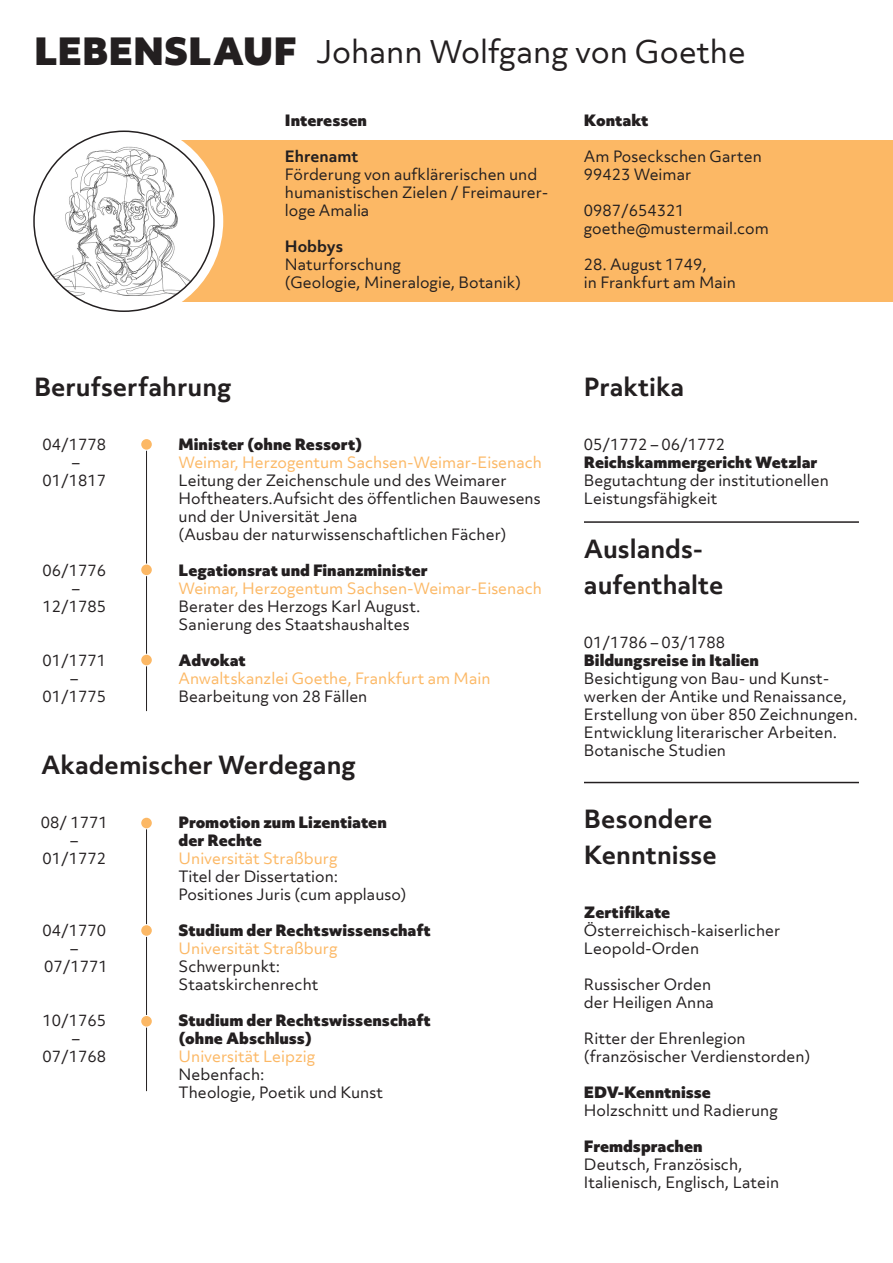
<style>
.page{position:relative;width:893px;height:1263px;background:#fff}
.page>*{position:absolute;margin:0;border:0;box-sizing:border-box;transform-origin:0 0}
.t1{font:30px "Objektiv Mk 3";color:#231f20}
.t2{font:700 24px/36px "Objektiv Mk 3";color:#231f20}
.t3{font:15px/18px "Objektiv Mk 3";color:#231f20}
.t4{font:900 15px/18px "Objektiv Mk 3";color:#231f20}
.t5{font:15px "Objektiv Mk 3";color:#fcb865}
.t6{font:700 15px "Objektiv Mk 3";color:#231f20}
.s1{font-weight:900;font-size:36px}
</style>
<div class="page">
<hr style="left:146px;top:450px;width:1px;height:261px;background:#231f20">
<hr style="left:146px;top:826px;width:1px;height:265px;background:#231f20">
<div style="left:141px;top:438px;width:11px;height:12px;background:#fef6ec;border-radius:50%"></div>
<div style="left:140px;top:438px;width:13px;height:13px;border:1px solid #fff;border-radius:50%"></div>
<div style="left:140px;top:564px;width:13px;height:12px;border:1px solid #fff;border-radius:50%"></div>
<div style="left:141px;top:654px;width:11px;height:12px;background:#fde3c3;border-radius:50%"></div>
<div style="left:140px;top:654px;width:13px;height:12px;border:1px solid #fff;border-radius:50%"></div>
<div style="left:141px;top:817px;width:11px;height:12px;background:#fde3c3;border-radius:50%"></div>
<div style="left:140px;top:817px;width:13px;height:12px;border:1px solid #fff;border-radius:50%"></div>
<div style="left:140px;top:924px;width:13px;height:13px;border:1px solid #fff;border-radius:50%"></div>
<div style="left:140px;top:1015px;width:13px;height:12px;border:1px solid #fff;border-radius:50%"></div>
<div style="left:124px;top:140px;width:769px;height:162px;background:#fcb865"></div>
<div style="left:25px;top:122px;width:198px;height:198px;background:#fff;border-radius:50%"></div>
<img style="left:34px;top:131px;width:180px;height:180px;border-radius:90px">
<div style="left:141px;top:439px;width:11px;height:11px;background:#fcb865;border-radius:50%"></div>
<div style="left:141px;top:565px;width:11px;height:10px;background:#fcb865;border-radius:50%"></div>
<div style="left:141px;top:655px;width:11px;height:10px;background:#fcb865;border-radius:50%"></div>
<div style="left:141px;top:818px;width:11px;height:10px;background:#fcb865;border-radius:50%"></div>
<div style="left:141px;top:925px;width:11px;height:11px;background:#fcb865;border-radius:50%"></div>
<div style="left:141px;top:1016px;width:11px;height:10px;background:#fcb865;border-radius:50%"></div>
<hr style="left:584px;top:521px;width:275px;height:2px;background:#231f20">
<hr style="left:584px;top:782px;width:275px;height:1px;background:#231f20">
<h1 class="t1" style="left:34px;top:31px;width:714px"><span class="s1">LEBENSLAUF</span> Johann Wolfgang von Goethe</h1>
<p class="t4" style="left:285px;top:111px;width:84px">Interessen</p>
<p class="t6" style="left:285px;top:146px;width:75px">Ehrenamt</p>
<p class="t3" style="left:285px;top:165px;width:265px">Förderung von aufklärerischen und humanistischen Zielen / Freimaurer&shy;loge Amalia</p>
<p class="t6" style="left:285px;top:236px;width:60px">Hobbys</p>
<p class="t3" style="left:285px;top:255px;width:238px">Naturforschung<br>(Geologie, Mineralogie, Botanik)</p>
<h2 class="t2" style="left:34px;top:368px;width:199px">Berufserfahrung</h2>
<p class="t3" style="left:43px;top:435px;width:65px;text-align:center">04/1778 –<br>01/1817</p>
<p class="t4" style="left:179px;top:435px;width:185px">Minister (ohne Ressort)</p>
<p class="t5" style="left:179px;top:452px;width:365px">Weimar, Herzogentum Sachsen-Weimar-Eisenach</p>
<p class="t3" style="left:179px;top:471px;width:364px">Leitung der Zeichenschule und des Weimarer Hoftheaters.Aufsicht des öffentlichen Bauwesens und der Universität Jena<br>(Ausbau der naturwissenschaftlichen Fächer)</p>
<p class="t3" style="left:43px;top:561px;width:65px;text-align:center">06/1776 –<br>12/1785</p>
<p class="t3" style="left:43px;top:651px;width:65px;text-align:center">01/1771 –<br>01/1775</p>
<p class="t4" style="left:179px;top:561px;width:251px">Legationsrat und Finanzminister</p>
<p class="t5" style="left:179px;top:578px;width:365px">Weimar, Herzogentum Sachsen-Weimar-Eisenach</p>
<p class="t3" style="left:179px;top:597px;width:244px">Berater des Herzogs Karl August.<br>Sanierung des Staatshaushaltes</p>
<p class="t4" style="left:179px;top:651px;width:69px">Advokat</p>
<p class="t5" style="left:179px;top:668px;width:313px">Anwaltskanzlei Goethe, Frankfurt am Main</p>
<p class="t3" style="left:179px;top:687px;width:190px">Bearbeitung von 28 Fällen</p>
<h2 class="t2" style="left:41px;top:746px;width:316px">Akademischer Werdegang</h2>
<p class="t3" style="left:41px;top:813px;width:68px;text-align:center">08/ 1771 –<br>01/1772</p>
<p class="t4" style="left:179px;top:813px;width:210px">Promotion zum Lizentiaten der Rechte</p>
<p class="t5" style="left:179px;top:848px;width:160px">Universität Straßburg</p>
<p class="t3" style="left:179px;top:867px;width:229px">Titel der Dissertation:<br>Positiones Juris (cum applauso)</p>
<p class="t3" style="left:43px;top:921px;width:67px;text-align:center">04/1770 –<br>07/1771</p>
<p class="t4" style="left:179px;top:921px;width:254px">Studium der Rechtswissenschaft</p>
<p class="t5" style="left:179px;top:938px;width:160px">Universität Straßburg</p>
<p class="t3" style="left:179px;top:957px;width:141px">Schwerpunkt:<br>Staatskirchenrecht</p>
<p class="t3" style="left:43px;top:1011px;width:65px;text-align:center">10/1765 –<br>07/1768</p>
<p class="t4" style="left:179px;top:1011px;width:254px">Studium der Rechtswissenschaft (ohne Abschluss)</p>
<p class="t5" style="left:179px;top:1046px;width:138px">Universität Leipzig</p>
<p class="t3" style="left:179px;top:1065px;width:206px">Nebenfach:<br>Theologie, Poetik und Kunst</p>
<p class="t4" style="left:584px;top:111px;width:66px">Kontakt</p>
<p class="t3" style="left:584px;top:147px;width:179px">Am Poseckschen Garten<br>99423 Weimar</p>
<p class="t3" style="left:584px;top:201px;width:186px">0987/654321 goethe@mustermail.com</p>
<p class="t3" style="left:584px;top:255px;width:153px">28. August 1749,<br>in Frankfurt am Main</p>
<h2 class="t2" style="left:584px;top:368px;width:102px">Praktika</h2>
<p class="t3" style="left:584px;top:435px;width:143px">05/1772 – 06/1772</p>
<p class="t4" style="left:584px;top:453px;width:235px">Reichskammergericht Wetzlar</p>
<p class="t3" style="left:584px;top:471px;width:246px">Begutachtung der institutionellen<br>Leistungsfähigkeit</p>
<h2 class="t2" style="left:584px;top:530px;width:141px">Auslands&shy;aufenthalte</h2>
<p class="t3" style="left:584px;top:633px;width:143px">01/1786 – 03/1788</p>
<p class="t4" style="left:584px;top:651px;width:177px">Bildungsreise in Italien</p>
<p class="t3" style="left:584px;top:669px;width:275px">Besichtigung von Bau- und Kunst&shy;werken der Antike und Renaissance, Erstellung von über 850 Zeichnungen.<br>Entwicklung literarischer Arbeiten.<br>Botanische Studien</p>
<h2 class="t2" style="left:584px;top:800px;width:134px">Besondere<br>Kenntnisse</h2>
<p class="t4" style="left:584px;top:903px;width:88px">Zertifikate</p>
<p class="t3" style="left:584px;top:921px;width:198px">Österreichisch-kaiserlicher<br>Leopold-Orden</p>
<p class="t3" style="left:584px;top:975px;width:131px">Russischer Orden der Heiligen Anna</p>
<p class="t3" style="left:584px;top:1029px;width:228px">Ritter der Ehrenlegion (französischer Verdienstorden)</p>
<p class="t4" style="left:584px;top:1083px;width:128px">EDV-Kenntnisse</p>
<p class="t3" style="left:584px;top:1101px;width:195px">Holzschnitt und Radierung</p>
<p class="t4" style="left:584px;top:1137px;width:120px">Fremdsprachen</p>
<p class="t3" style="left:584px;top:1155px;width:197px">Deutsch, Französisch,<br>Italienisch, Englisch, Latein</p>
</div>
